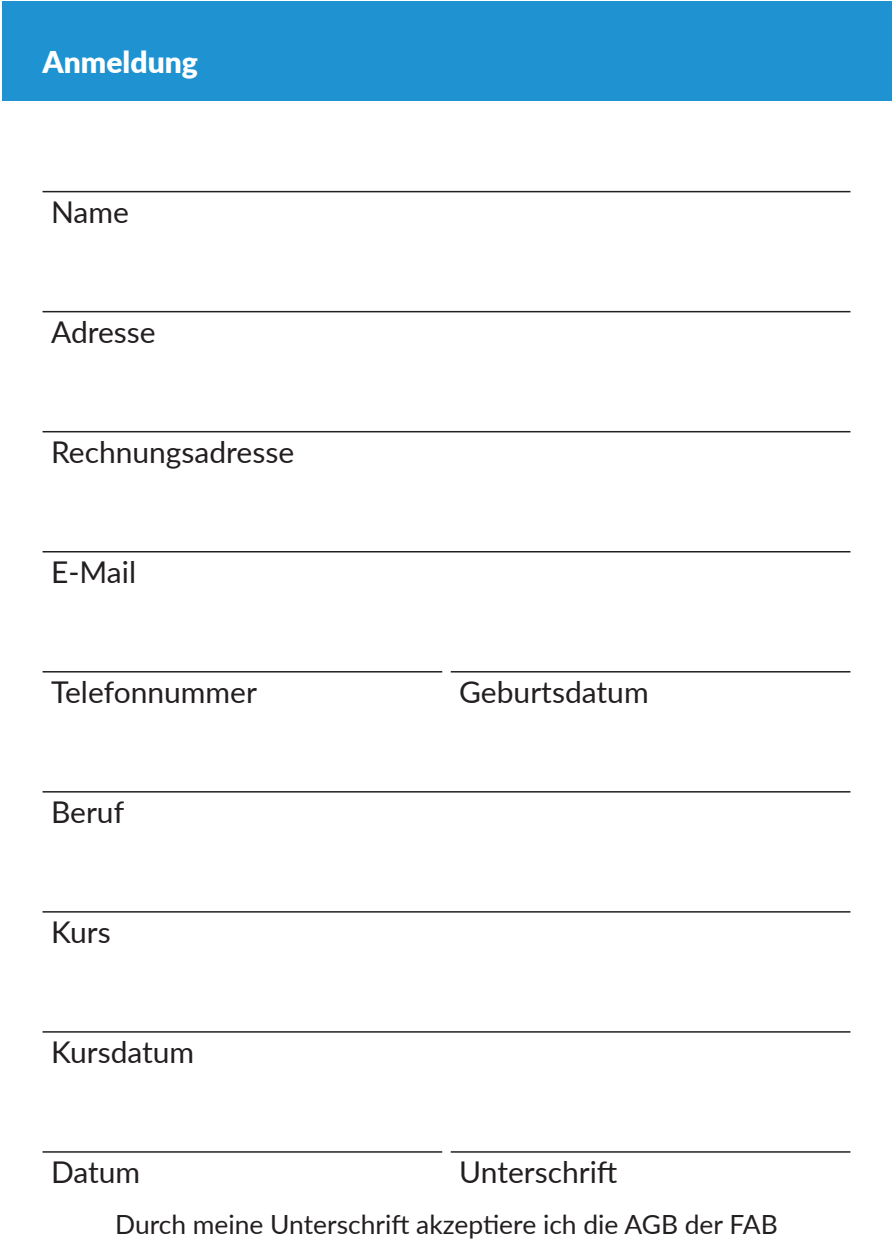
<style>
.page{position:relative;width:893px;height:1259px;background:#fff}
.page>*{position:absolute;margin:0;border:0;box-sizing:border-box;transform-origin:0 0}
.t1{font:30px "Lato";color:#231f20}
.t2{font:900 30px "Lato";color:#fff}
.t3{font:26.4px "Lato";color:#231f20}
</style>
<div class="page">
<div style="left:2px;top:2px;width:889px;height:99px;background:#1f93d1"></div>
<hr style="left:43px;top:191px;width:807px;height:1px;background:#231f20">
<hr style="left:43px;top:311px;width:807px;height:1px;background:#231f20">
<hr style="left:43px;top:431px;width:807px;height:1px;background:#231f20">
<hr style="left:43px;top:551px;width:807px;height:1px;background:#231f20">
<hr style="left:43px;top:791px;width:807px;height:1px;background:#231f20">
<hr style="left:43px;top:911px;width:807px;height:1px;background:#231f20">
<hr style="left:43px;top:1031px;width:807px;height:1px;background:#231f20">
<hr style="left:43px;top:1151px;width:399px;height:1px;background:#231f20">
<hr style="left:43px;top:671px;width:399px;height:1px;background:#231f20">
<hr style="left:451px;top:1151px;width:399px;height:1px;background:#231f20">
<hr style="left:451px;top:671px;width:399px;height:1px;background:#231f20">
<p class="t2" style="left:43px;top:39px;width:157px">Anmeldung</p>
<p class="t1" style="left:51px;top:190px;width:79px">Name</p>
<p class="t1" style="left:51px;top:310px;width:106px">Adresse</p>
<p class="t1" style="left:51px;top:430px;width:245px">Rechnungsadresse</p>
<p class="t1" style="left:51px;top:550px;width:87px">E-Mail</p>
<p class="t1" style="left:51px;top:670px;width:207px">Telefonnummer</p>
<p class="t1" style="left:51px;top:790px;width:75px">Beruf</p>
<p class="t1" style="left:51px;top:910px;width:61px">Kurs</p>
<p class="t1" style="left:51px;top:1030px;width:145px">Kursdatum</p>
<p class="t1" style="left:51px;top:1150px;width:91px">Datum</p>
<p class="t1" style="left:459px;top:670px;width:191px">Geburtsdatum</p>
<p class="t1" style="left:459px;top:1150px;width:160px">Unterschrift</p>
<p class="t3" style="left:115px;top:1205px;width:664px">Durch meine Unterschrift akzeptiere ich die AGB der FAB</p>
</div>
